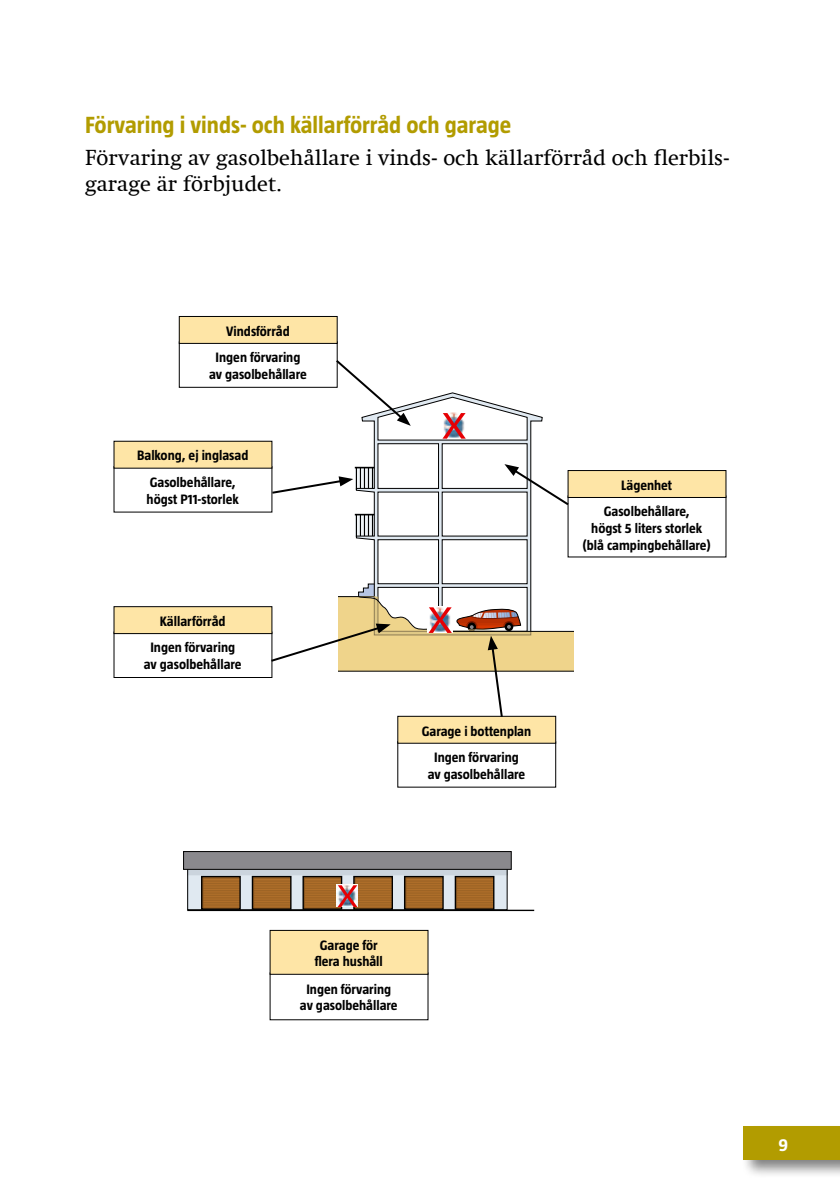
<style>
.page{position:relative;width:840px;height:1191px;background:#fff}
.page>*{position:absolute;margin:0;border:0;box-sizing:border-box;transform-origin:0 0}
.t1{font:700 24px "Taz";color:#b29c00}
.t2{font:22px/26.4px "Swift Com";color:#000}
.t3{font:700 18px "Taz";color:#fff}
.t4{font:700 14px/26.4px "Taz";color:#000;text-align:center}
</style>
<div class="page">
<div style="left:740px;top:1123px;width:99px;height:55px;background:#000;opacity:.5"></div>
<div style="left:743px;top:1126px;width:96px;height:33px;background:#b29c00"></div>
<svg style="left:355px;top:392px;width:188px;height:191px"></svg>
<img style="left:441px;top:412px;width:25px;height:26px">
<svg style="left:442px;top:413px;width:23px;height:25px"></svg>
<div style="left:179px;top:341px;width:158px;height:47px;border:1px solid #000"></div>
<div style="left:179px;top:316px;width:158px;height:27px;background:#fee5a6"></div>
<div style="left:179px;top:316px;width:158px;height:28px;border:1px solid #000"></div>
<div style="left:397px;top:716px;width:158px;height:27px;background:#fee5a6"></div>
<svg style="left:187px;top:857px;width:320px;height:52px;background:#d3dbe3"></svg>
<svg style="left:189px;top:869px;width:316px;height:6px;background:#acb4bc"></svg>
<div style="left:183px;top:851px;width:328px;height:18px;background:#8a898d;border:1px solid #000"></div>
<svg style="left:203px;top:878px;width:36px;height:28px"></svg>
<hr style="left:202px;top:906px;width:37px;height:2px;background:#9e6425">
<hr style="left:202px;top:904px;width:37px;height:1px;background:#9e6425">
<hr style="left:202px;top:902px;width:37px;height:1px;background:#9e6425">
<hr style="left:202px;top:899px;width:37px;height:2px;background:#9e6425">
<hr style="left:202px;top:897px;width:37px;height:1px;background:#9e6425">
<hr style="left:202px;top:894px;width:37px;height:2px;background:#9e6425">
<hr style="left:202px;top:892px;width:37px;height:1px;background:#9e6425">
<hr style="left:202px;top:890px;width:37px;height:1px;background:#9e6425">
<hr style="left:202px;top:887px;width:37px;height:2px;background:#9e6425">
<hr style="left:202px;top:885px;width:37px;height:1px;background:#9e6425">
<hr style="left:202px;top:882px;width:37px;height:2px;background:#9e6425">
<hr style="left:202px;top:880px;width:37px;height:1px;background:#9e6425">
<div style="left:201px;top:876px;width:40px;height:33px;border:1px solid #000"></div>
<svg style="left:254px;top:878px;width:35px;height:28px"></svg>
<hr style="left:252px;top:906px;width:38px;height:2px;background:#9e6425">
<hr style="left:252px;top:904px;width:38px;height:1px;background:#9e6425">
<hr style="left:252px;top:902px;width:38px;height:1px;background:#9e6425">
<hr style="left:252px;top:899px;width:38px;height:2px;background:#9e6425">
<hr style="left:252px;top:897px;width:38px;height:1px;background:#9e6425">
<hr style="left:252px;top:894px;width:38px;height:2px;background:#9e6425">
<hr style="left:252px;top:892px;width:38px;height:1px;background:#9e6425">
<hr style="left:252px;top:890px;width:38px;height:1px;background:#9e6425">
<hr style="left:252px;top:887px;width:38px;height:2px;background:#9e6425">
<hr style="left:252px;top:885px;width:38px;height:1px;background:#9e6425">
<hr style="left:252px;top:882px;width:38px;height:2px;background:#9e6425">
<hr style="left:252px;top:880px;width:38px;height:1px;background:#9e6425">
<hr style="left:253px;top:877px;width:1px;height:31px;background:#89561f">
<div style="left:251px;top:876px;width:40px;height:33px;border:1px solid #000"></div>
<svg style="left:305px;top:878px;width:35px;height:28px"></svg>
<hr style="left:303px;top:906px;width:38px;height:2px;background:#9e6425">
<hr style="left:303px;top:904px;width:38px;height:1px;background:#9e6425">
<hr style="left:303px;top:902px;width:38px;height:1px;background:#9e6425">
<hr style="left:303px;top:899px;width:38px;height:2px;background:#9e6425">
<hr style="left:303px;top:897px;width:38px;height:1px;background:#9e6425">
<hr style="left:303px;top:894px;width:38px;height:2px;background:#9e6425">
<hr style="left:303px;top:892px;width:38px;height:1px;background:#9e6425">
<hr style="left:303px;top:890px;width:38px;height:1px;background:#9e6425">
<hr style="left:303px;top:887px;width:38px;height:2px;background:#9e6425">
<hr style="left:303px;top:885px;width:38px;height:1px;background:#9e6425">
<hr style="left:303px;top:882px;width:38px;height:2px;background:#9e6425">
<hr style="left:303px;top:880px;width:38px;height:1px;background:#9e6425">
<hr style="left:303px;top:877px;width:2px;height:31px;background:#89561f">
<div style="left:302px;top:876px;width:40px;height:33px;border:1px solid #000"></div>
<svg style="left:355px;top:878px;width:36px;height:28px"></svg>
<hr style="left:354px;top:906px;width:38px;height:2px;background:#9e6425">
<hr style="left:354px;top:904px;width:38px;height:1px;background:#9e6425">
<hr style="left:354px;top:902px;width:38px;height:1px;background:#9e6425">
<hr style="left:354px;top:899px;width:38px;height:2px;background:#9e6425">
<hr style="left:354px;top:897px;width:38px;height:1px;background:#9e6425">
<hr style="left:354px;top:894px;width:38px;height:2px;background:#9e6425">
<hr style="left:354px;top:892px;width:38px;height:1px;background:#9e6425">
<hr style="left:354px;top:890px;width:38px;height:1px;background:#9e6425">
<hr style="left:354px;top:887px;width:38px;height:2px;background:#9e6425">
<hr style="left:354px;top:885px;width:38px;height:1px;background:#9e6425">
<hr style="left:354px;top:882px;width:38px;height:2px;background:#9e6425">
<hr style="left:354px;top:880px;width:38px;height:1px;background:#9e6425">
<div style="left:353px;top:876px;width:40px;height:33px;border:1px solid #000"></div>
<svg style="left:406px;top:878px;width:35px;height:28px"></svg>
<hr style="left:404px;top:906px;width:38px;height:2px;background:#9e6425">
<hr style="left:404px;top:904px;width:38px;height:1px;background:#9e6425">
<hr style="left:404px;top:902px;width:38px;height:1px;background:#9e6425">
<hr style="left:404px;top:899px;width:38px;height:2px;background:#9e6425">
<hr style="left:404px;top:897px;width:38px;height:1px;background:#9e6425">
<hr style="left:404px;top:894px;width:38px;height:2px;background:#9e6425">
<hr style="left:404px;top:892px;width:38px;height:1px;background:#9e6425">
<hr style="left:404px;top:890px;width:38px;height:1px;background:#9e6425">
<hr style="left:404px;top:887px;width:38px;height:2px;background:#9e6425">
<hr style="left:404px;top:885px;width:38px;height:1px;background:#9e6425">
<hr style="left:404px;top:882px;width:38px;height:2px;background:#9e6425">
<hr style="left:404px;top:880px;width:38px;height:1px;background:#9e6425">
<div style="left:404px;top:876px;width:39px;height:33px;border:1px solid #000"></div>
<svg style="left:457px;top:878px;width:35px;height:28px"></svg>
<hr style="left:455px;top:906px;width:38px;height:2px;background:#9e6425">
<hr style="left:455px;top:904px;width:38px;height:1px;background:#9e6425">
<hr style="left:455px;top:902px;width:38px;height:1px;background:#9e6425">
<hr style="left:455px;top:899px;width:38px;height:2px;background:#9e6425">
<hr style="left:455px;top:897px;width:38px;height:1px;background:#9e6425">
<hr style="left:455px;top:894px;width:38px;height:2px;background:#9e6425">
<hr style="left:455px;top:892px;width:38px;height:1px;background:#9e6425">
<hr style="left:455px;top:890px;width:38px;height:1px;background:#9e6425">
<hr style="left:455px;top:887px;width:38px;height:2px;background:#9e6425">
<hr style="left:455px;top:885px;width:38px;height:1px;background:#9e6425">
<hr style="left:455px;top:882px;width:38px;height:2px;background:#9e6425">
<hr style="left:455px;top:880px;width:38px;height:1px;background:#9e6425">
<hr style="left:455px;top:877px;width:2px;height:31px;background:#89561f">
<div style="left:454px;top:876px;width:40px;height:33px;border:1px solid #000"></div>
<hr style="left:187px;top:909px;width:347px;height:2px;background:#000">
<img style="left:336px;top:884px;width:21px;height:22px">
<svg style="left:337px;top:885px;width:20px;height:22px"></svg>
<div style="left:113px;top:631px;width:159px;height:47px;border:1px solid #000"></div>
<div style="left:114px;top:606px;width:158px;height:27px;background:#fee5a6"></div>
<div style="left:113px;top:606px;width:159px;height:28px;border:1px solid #000"></div>
<div style="left:270px;top:930px;width:158px;height:44px;background:#fee5a6"></div>
<div style="left:269px;top:930px;width:159px;height:44px;border:1px solid #000"></div>
<div style="left:114px;top:441px;width:158px;height:27px;background:#fee5a6"></div>
<div style="left:567px;top:470px;width:158px;height:27px;background:#fee5a6"></div>
<div style="left:567px;top:470px;width:159px;height:28px;border:1px solid #000"></div>
<svg style="left:334px;top:358px;width:76px;height:68px"></svg>
<svg style="left:270px;top:467px;width:106px;height:28px"></svg>
<svg style="left:269px;top:583px;width:305px;height:136px"></svg>
<svg style="left:504px;top:464px;width:66px;height:43px"></svg>
<h1 class="t1" style="left:85px;top:111px;width:427px">Förvaring i vinds- och källarförråd och garage</h1>
<h2 class="t2" style="left:85px;top:144px;width:644px">Förvaring av gasolbehållare i vinds- och källarförråd och flerbils&shy;garage är förbjudet.</h2>
<p class="t4" style="left:215px;top:317px;width:86px">Vindsförråd<br>Ingen förvaring</p>
<p class="t4" style="left:209px;top:361px;width:99px">av gasolbehållare</p>
<p class="t4" style="left:137px;top:442px;width:113px">Balkong, ej inglasad<br>Gasolbehållare,</p>
<p class="t4" style="left:146px;top:485px;width:94px">högst P11-storlek</p>
<p class="t4" style="left:150px;top:608px;width:86px">Källarförråd<br>Ingen förvaring</p>
<p class="t4" style="left:144px;top:651px;width:99px">av gasolbehållare</p>
<p class="t4" style="left:603px;top:471px;width:87px">Lägenhet<br>Gasolbehållare,</p>
<p class="t4" style="left:582px;top:520px;width:130px;line-height:16.8px">högst 5 liters storlek (blå campingbehållare)</p>
<p class="t4" style="left:421px;top:717px;width:111px">Garage i bottenplan<br>Ingen förvaring</p>
<p class="t4" style="left:427px;top:760px;width:99px">av gasolbehållare</p>
<p class="t4" style="left:314px;top:936px;width:70px;line-height:16.8px">Garage för flera hushåll</p>
<p class="t4" style="left:300px;top:980px;width:99px;line-height:16.8px">Ingen förvaring av gasolbehållare</p>
<p class="t3" style="left:778px;top:1134px;width:11px">9</p>
</div>
